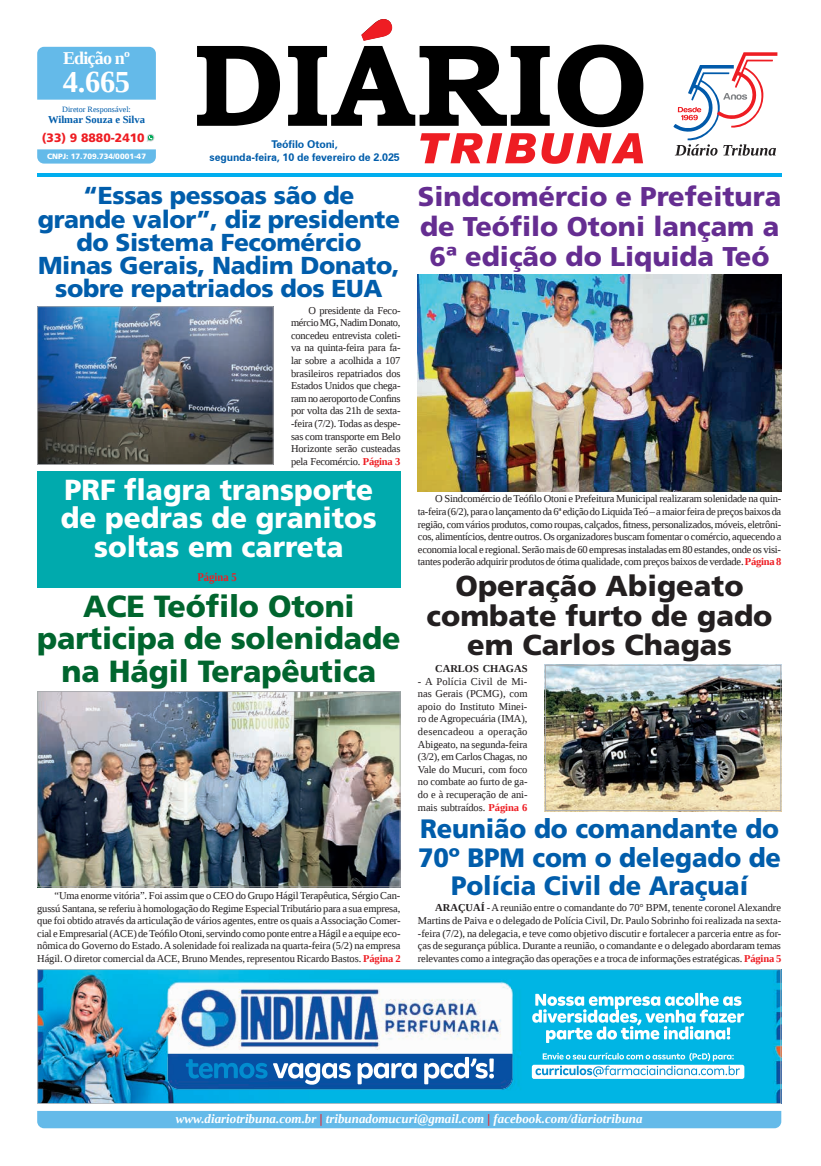
<style>
.page{position:relative;width:821px;height:1166px;background:#fff}
.page>*{position:absolute;margin:0;border:0;box-sizing:border-box;transform-origin:0 0}
.t1{font:900 30.54px/32.4px "Frutiger LT Std";letter-spacing:-.005em;color:#00652e;text-align:center}
.t2{font:700 30.45px "Liberation Serif";color:#fff}
.t3{font:900 29.05px/28.6px "Frutiger LT Std";color:#fff;text-align:center;scale:.96 1}
.t4{font:900 28.88px/29.8px "Frutiger LT Std";color:#231f20;text-align:center}
.t5{font:900 27.12px/29.8px "Frutiger LT Std";color:#652d91;text-align:center}
.t6{font:900 26.6px/28.9px "Frutiger LT Std";letter-spacing:-.005em;color:#015dab;text-align:center;scale:.95 1}
.t7{font:900 24.5px/23.2px "Frutiger LT Std";letter-spacing:-.015em;color:#015dab;text-align:center}
.t8{font:700 18.03px "Liberation Serif";letter-spacing:-.045em;color:#fff}
.t9{font:italic 700 12.95px "Liberation Serif";color:#fff}
.t10{font:900 12.16px "Frutiger LT Std";color:#ee1d23}
.t11{font:700 11.9px "Liberation Serif";letter-spacing:.005em;color:#ee1d23;scale:.88 1}
.t12{font:700 10.67px/12.6px "Zurich BT";letter-spacing:-.01em;color:#015dab;text-align:center}
.t13{font:700 10.59px "Liberation Serif";color:#015dab}
.t14{font:10.5px/12.6px "Liberation Serif";letter-spacing:-.01em;color:#231f20;text-align:justify}
.t15{font:700 10.5px "Liberation Serif";letter-spacing:-.005em;color:#231f20}
.t16{font:8.14px "Liberation Serif";color:#015dab}
.t17{font:900 7.7px "Frutiger LT Std";color:#fff}
.s1{font-weight:700;color:#ee1d23}
.s2{font-weight:700}
.s3{color:#ee1d23}
</style>
<div class="page">
<div style="left:37px;top:1111px;width:744px;height:17px;background:#64bae9"></div>
<hr style="left:37px;top:174px;width:744px;height:3px;background:#00aeef">
<svg style="left:197px;top:26px;width:446px;height:101px"></svg>
<svg style="left:361px;top:19px;width:31px;height:22px"></svg>
<svg style="left:420px;top:133px;width:223px;height:31px"></svg>
<div style="left:37px;top:47px;width:119px;height:53px;background:#64bae9"></div>
<svg style="left:37px;top:149px;width:119px;height:15px;background:#6ebeea"></svg>
<svg style="left:147px;top:134px;width:7px;height:8px"></svg>
<div style="left:37px;top:471px;width:364px;height:117px;background:#00aaad"></div>
<img style="left:37px;top:969px;width:744px;height:135px">
<svg style="left:673px;top:52px;width:104px;height:104px"></svg>
<img style="left:418px;top:274px;width:363px;height:217px">
<img style="left:37px;top:691px;width:364px;height:196px">
<img style="left:37px;top:306px;width:237px;height:159px">
<img style="left:545px;top:665px;width:236px;height:146px">
<h3 class="t8" style="left:63px;top:45px;width:68px">Edição nº</h3>
<h2 class="t2" style="left:63px;top:61px;width:69px">4.665</h2>
<p class="t16" style="left:62px;top:104px;width:70px">Diretor Responsável:</p>
<p class="t13" style="left:48px;top:112px;width:99px">Wilmar Souza e Silva</p>
<p class="t10" style="left:42px;top:130px;width:104px">(33) 9 8880-2410</p>
<p class="t17" style="left:47px;top:151px;width:100px">CNPJ: 17.709.734/0001-47</p>
<p class="t12" style="left:210px;top:137px;width:192px">Teófilo Otoni,<br>segunda-feira, 10 de fevereiro de 2.025</p>
<h3 class="t7" style="left:38px;top:184px;width:364px">“Essas pessoas são de grande valor”, diz presidente do Sistema Fecomércio<br>Minas Gerais, Nadim Donato, sobre repatriados dos EUA</h3>
<p class="t14" style="left:291px;top:304px;width:111px;text-indent:17px">O presidente da Feco&shy;mércio MG, Nadim Donato, concedeu entrevista coleti&shy;va na quinta-feira para fa&shy;lar sobre a acolhida a 107 brasileiros repatriados dos Estados Unidos que chega&shy;ram no aeroporto de Confins por volta das 21h de sexta--feira (7/2). Todas as despe&shy;sas com transporte em Belo Horizonte serão custeadas pela Fecomércio. <span class="s1">Página 3</span></p>
<h3 class="t3" style="left:61px;top:475px;width:331px">PRF flagra transporte de pedras de granitos soltas em carreta</h3>
<p class="t11" style="left:197px;top:568px;width:46px">Página 5</p>
<h1 class="t1" style="left:37px;top:590px;width:365px">ACE Teófilo Otoni participa de solenidade na Hágil Terapêutica</h1>
<p class="t14" style="left:37px;top:889px;width:365px;text-indent:17px">“Uma enorme vitória”. Foi assim que o CEO do Grupo Hágil Terapêutica, Sérgio Can&shy;gussú Santana, se referiu à homologação do Regime Especial Tributário para a sua empresa, que foi obtido através da articulação de vários agentes, entre os quais a Associação Comer&shy;cial e Empresarial (ACE) de Teófilo Otoni, servindo como ponte entre a Hágil e a equipe eco&shy;nômica do Governo do Estado. A solenidade foi realizada na quarta-feira (5/2) na empresa Hágil. O diretor comercial da ACE, Bruno Mendes, representou Ricardo Bastos. <span class="s1">Página 2</span></p>
<h3 class="t5" style="left:418px;top:182px;width:365px">Sindcomércio e Prefeitura de Teófilo Otoni lançam a<br>6ª edição do Liquida Teó</h3>
<p class="t14" style="left:418px;top:493px;width:365px;text-indent:17px">O Sindcomércio de Teófilo Otoni e Prefeitura Municipal realizaram solenidade na quin&shy;ta-feira (6/2), para o lançamento da 6ª edição do Liquida Teó – a maior feira de preços baixos da região, com vários produtos, como roupas, calçados, fitness, personalizados, móveis, eletrôni&shy;cos, alimentícios, dentre outros. Os organizadores buscam fomentar o comércio, aquecendo a economia local e regional. Serão mais de 60 empresas instaladas em 80 estandes, onde os visi&shy;tantes poderão adquirir produtos de ótima qualidade, com preços baixos de verdade. <span class="s1">Página 8</span></p>
<h3 class="t4" style="left:427px;top:571px;width:347px">Operação Abigeato combate furto de gado em Carlos Chagas</h3>
<p class="t15" style="left:435px;top:661px;width:94px">CARLOS CHAGAS</p>
<p class="t14" style="left:418px;top:675px;width:111px">- A Polícia Civil de Mi&shy;nas Gerais (PCMG), com apoio do Instituto Minei&shy;ro de Agropecuária (IMA), desencadeou a operação Abigeato, na segunda-feira (3/2), em Carlos Chagas, no Vale do Mucuri, com foco no combate ao furto de ga&shy;do e à recuperação de ani&shy;mais subtraídos. <span class="s1">Página 6</span></p>
<h3 class="t6" style="left:418px;top:814px;width:384px">Reunião do comandante do<br>70º BPM com o delegado de<br>Polícia Civil de Araçuaí</h3>
<p class="t14" style="left:418px;top:901px;width:365px;text-indent:17px"><span class="s2">ARAÇUAÍ</span> - A reunião entre o comandante do 70° BPM, tenente coronel Alexandre Martins de Paiva e o delegado de Polícia Civil, Dr. Paulo Sobrinho foi realizada na sexta--feira (7/2), na delegacia, e teve como objetivo discutir e fortalecer a parceria entre as for&shy;ças de segurança pública. Durante a reunião, o comandante e o delegado abordaram temas relevantes como a integração das operações e a troca de informações estratégicas. <span class="s1">Página 5</span></p>
<p class="t9" style="left:176px;top:1110px;width:468px">www.diariotribuna.com.br <span class="s3">|</span> tribunadomucuri@gmail.com <span class="s3">|</span> facebook.com/diariotribuna</p>
</div>
